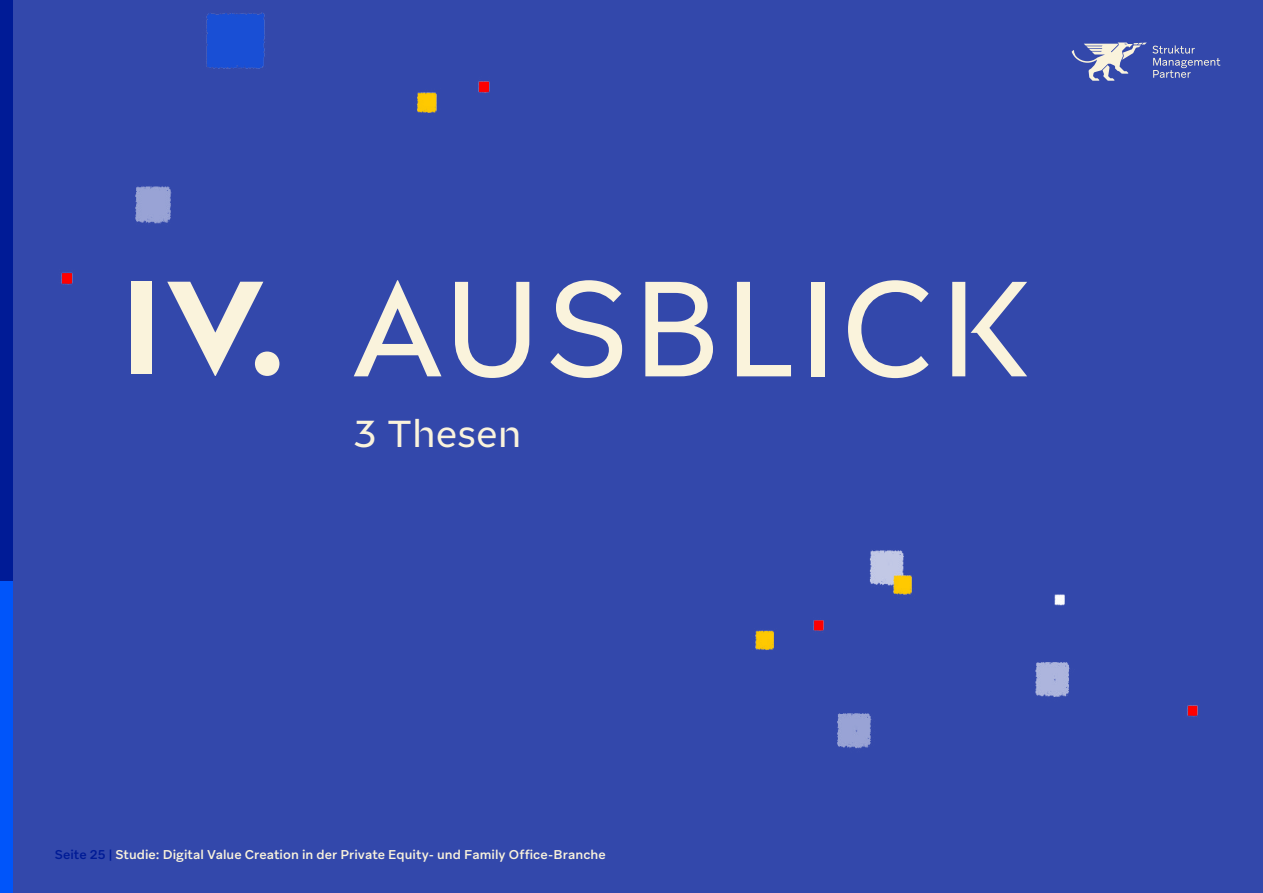
<style>
.page{position:relative;width:1263px;height:893px;background:#3348ab}
.page>*{position:absolute;margin:0;border:0;box-sizing:border-box;transform-origin:0 0}
.t1{font:135px "Glance Sans";letter-spacing:-.005em;color:#faf3dc}
.t2{font:37.5px "Glance Sans";letter-spacing:-.005em;color:#faf3dc}
.t3{font:500 12.75px "Aribau Grotesk";letter-spacing:.005em;color:#faf3dc}
.s1{font-weight:700;font-size:132px}
.s2{color:#001b96}
</style>
<div class="page">
<svg style="left:1071px;top:43px;width:149px;height:38px"></svg>
<img style="left:755px;top:550px;width:443px;height:199px">
<img style="left:61px;top:13px;width:429px;height:272px">
<div style="left:0;top:580px;width:13px;height:313px;background:#0055fa"></div>
<div style="left:0;top:0;width:13px;height:580px;background:#001b96"></div>
<h1 class="t1" style="left:119px;top:240px;width:916px"><span class="s1">IV.</span> AUSBLICK</h1>
<h2 class="t2" style="left:353px;top:409px;width:170px">3 Thesen</h2>
<p class="t3" style="left:55px;top:846px;width:553px"><span class="s2">Seite 25 |</span> Studie: Digital Value Creation in der Private Equity- und Family Office-Branche</p>
</div>
